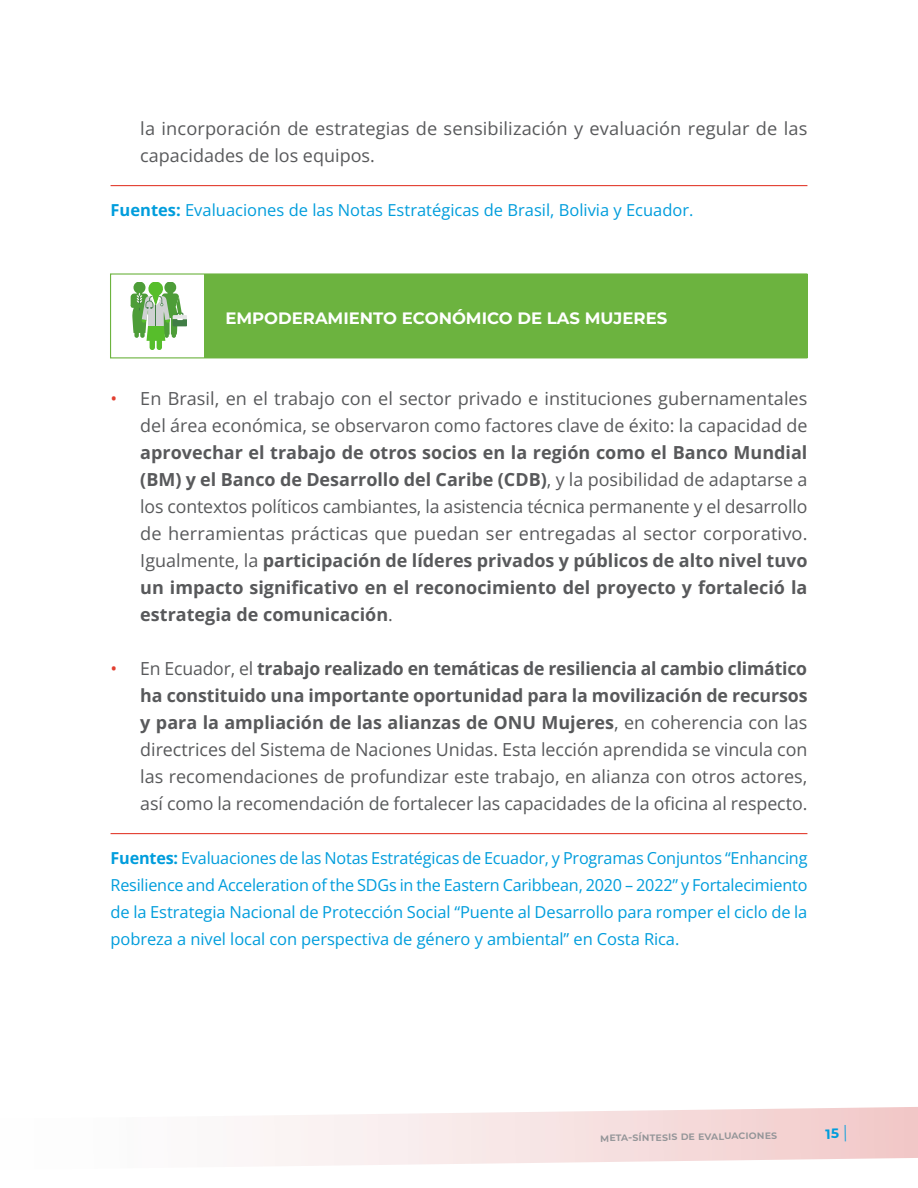
<style>
.page{position:relative;width:918px;height:1188px;background:#fff}
.page>*{position:absolute;margin:0;border:0;box-sizing:border-box;transform-origin:0 0}
.t1{font:18px/27px "Open Sans";color:#58595b}
.t2{font:700 18px/27px "Open Sans";color:#58595b;text-align:justify}
.t3{font:16.5px/27px "Open Sans";color:#009ddc;text-align:justify}
.t4{font:700 16.5px "Montserrat";color:#fff}
.t5{font:600 11.25px "Montserrat";color:#939598}
.s1{font-weight:700}
.s2{color:#e23e30}
.s3{font-weight:400}
</style>
<div class="page">
<svg style="left:263px;top:1107px;width:655px;height:59px"></svg>
<hr style="left:111px;top:185px;width:696px;height:1px;background:#e23e30">
<div style="left:204px;top:274px;width:603px;height:84px;background:#6cb33f"></div>
<div style="left:110px;top:273px;width:698px;height:85px;border:1px solid #6cb33f"></div>
<hr style="left:111px;top:833px;width:696px;height:1px;background:#e23e30">
<svg style="left:131px;top:282px;width:55px;height:68px"></svg>
<svg style="left:825px;top:1125px;width:21px;height:17px"></svg>
<p class="t1" style="left:140px;top:115px;width:669px">la incorporación de estrategias de sensibilización y evaluación regular de las capacidades de los equipos.</p>
<p class="t3" style="left:111px;top:196px;width:585px"><span class="s1">Fuentes:</span> Evaluaciones de las Notas Estratégicas de Brasil, Bolivia y Ecuador.</p>
<p class="t4" style="left:225px;top:307px;width:443px">EMPODERAMIENTO ECONÓMICO DE LAS MUJERES</p>
<p class="t1" style="left:111px;top:385px;width:698px;text-align:right"><span class="s2">•</span> En Brasil, en el trabajo con el sector privado e instituciones gubernamentales del área económica, se observaron como factores clave de éxito: la capacidad de</p>
<p class="t2" style="left:140px;top:439px;width:669px">aprovechar el trabajo de otros socios en la región como el Banco Mundial (BM) y el Banco de Desarrollo del Caribe (CDB)<span class="s3">, y la posibilidad de adaptarse a los contextos políticos cambiantes, la asistencia técnica permanente y el desarrollo de herramientas prácticas que puedan ser entregadas al sector corporativo.<br>Igualmente, la</span> participación de líderes privados y públicos de alto nivel tuvo un impacto significativo en el reconocimiento del proyecto y fortaleció la estrategia de comunicación<span class="s3">.</span></p>
<p class="t1" style="left:140px;top:655px;width:669px;text-align:justify;text-indent:-30px"><span class="s2">•</span> En Ecuador, el <span class="s1">trabajo realizado en temáticas de resiliencia al cambio climático ha constituido una importante oportunidad para la movilización de recursos y para la ampliación de las alianzas de ONU Mujeres</span>, en coherencia con las directrices del Sistema de Naciones Unidas. Esta lección aprendida se vincula con las recomendaciones de profundizar este trabajo, en alianza con otros actores, así como la recomendación de fortalecer las capacidades de la oficina al respecto.</p>
<p class="t3" style="left:111px;top:844px;width:698px"><span class="s1">Fuentes:</span> Evaluaciones de las Notas Estratégicas de Ecuador, y Programas Conjuntos “Enhancing Resilience and Acceleration of the SDGs in the Eastern Caribbean, 2020 – 2022” y Fortalecimiento de la Estrategia Nacional de Protección Social “Puente al Desarrollo para romper el ciclo de la pobreza a nivel local con perspectiva de género y ambiental” en Costa Rica.</p>
<p class="t5" style="left:600px;top:1130px;width:179px;rotate:-1deg">meta-síntesis de evaluaciones</p>
</div>
